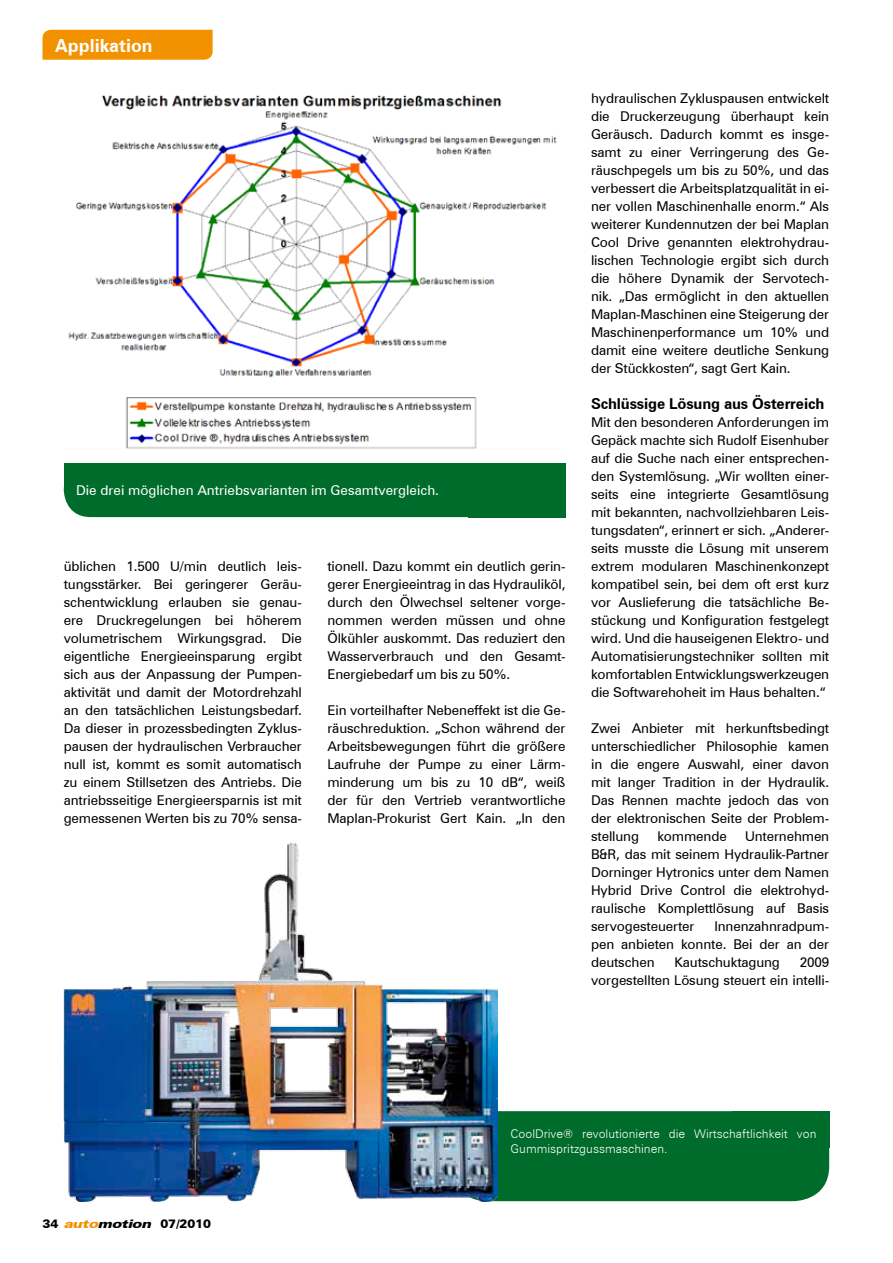
<style>
.page{position:relative;width:893px;height:1263px;background:#fff}
.page>*{position:absolute;margin:0;border:0;box-sizing:border-box;transform-origin:0 0}
.t1{font:700 18px "Zurich BT";color:#fff}
.t2{font:700 15px "Zurich BT";letter-spacing:-.01em;color:#000}
.t3{font:13.5px/18px "Zurich BT";letter-spacing:-.01em;color:#000;text-align:justify}
.t4{font:13.5px "Zurich BT";color:#fff}
.t5{font:300 12px/14.4px "Zurich BT";color:#fff}
.t6{font:900 12px "Zurich BT";color:#000}
.s1{font-style:italic;font-stretch:expanded;color:#f29200}
.s2{font-style:italic;font-stretch:expanded}
</style>
<div class="page">
<div style="left:452px;top:1111px;width:377px;height:90px;background:#006c2b;border-radius:35px"></div>
<div style="left:64px;top:463px;width:502px;height:54px;background:#006c2b;border-radius:27px"></div>
<img style="left:64px;top:842px;width:434px;height:359px">
<div style="left:64px;top:463px;width:502px;height:28px;background:#006c2b"></div>
<div style="left:468px;top:481px;width:98px;height:36px;background:#006c2b"></div>
<div style="left:732px;top:1111px;width:97px;height:36px;background:#006c2b"></div>
<div style="left:43px;top:30px;width:170px;height:30px;background:#f29200"></div>
<img style="left:68px;top:95px;width:489px;height:353px">
<h1 class="t1" style="left:55px;top:34px;width:99px">Applikation</h1>
<p class="t4" style="left:76px;top:482px;width:364px">Die drei möglichen Antriebsvarianten im Gesamtvergleich.</p>
<p class="t3" style="left:64px;top:557px;width:240px">üblichen 1.500 U/min deutlich leis&shy;tungsstärker. Bei geringerer Geräu&shy;schentwicklung erlauben sie genau&shy;ere Druckregelungen bei höherem volumetrischem Wirkungsgrad. Die eigentliche Energieeinsparung ergibt sich aus der Anpassung der Pumpen&shy;aktivität und damit der Motordrehzahl an den tatsächlichen Leistungsbedarf.<br>Da dieser in prozessbedingten Zyklus&shy;pausen der hydraulischen Verbraucher null ist, kommt es somit automatisch zu einem Stillsetzen des Antriebs. Die antriebsseitige Energieersparnis ist mit gemessenen Werten bis zu 70% sensa-</p>
<p class="t3" style="left:327px;top:557px;width:240px">tionell. Dazu kommt ein deutlich gerin&shy;gerer Energieeintrag in das Hydrauliköl, durch den Ölwechsel seltener vorge&shy;nommen werden müssen und ohne Ölkühler auskommt. Das reduziert den Wasserverbrauch und den Gesamt-Energiebedarf um bis zu 50%.</p>
<p class="t3" style="left:327px;top:701px;width:240px">Ein vorteilhafter Nebeneffekt ist die Ge&shy;räuschreduktion. „Schon während der Arbeitsbewegungen führt die größere Laufruhe der Pumpe zu einer Lärm&shy;minderung um bis zu 10 dB“, weiß der für den Vertrieb verantwortliche Maplan-Prokurist Gert Kain. „I n den</p>
<p class="t3" style="left:591px;top:89px;width:240px">hydraulischen Zykluspausen entwickelt die Druckerzeugung überhaupt kein Geräusch. Dadurch kommt es insge&shy;samt zu einer Verringerung des Ge&shy;räuschpegels um bis zu 50%, und das verbessert die Arbeitsplatzqualität in ei&shy;ner vollen Maschinenhalle enorm.“ Als weiterer Kundennutzen der bei Maplan Cool Drive genannten elektrohydrau&shy;lischen Technologie ergibt sich durch die höhere Dynamik der Servotech&shy;nik. „Das ermöglicht in den aktuellen Maplan-Maschinen eine Steigerung der Maschinenperformance um 10% und damit eine weitere deutliche Senkung der Stückkosten“, sagt Gert Kain.</p>
<p class="t2" style="left:591px;top:395px;width:235px">Schlüssige Lösung aus Österreich</p>
<p class="t3" style="left:591px;top:413px;width:240px">Mit den besonderen Anforderungen im Gepäck machte sich Rudolf Eisenhuber auf die Suche nach einer entsprechen&shy;den Systemlösung. „Wir wollten einer&shy;seits eine integrierte Gesamtlösung mit bekannten, nachvollziehbaren Leis&shy;tungsdaten“, erinnert er sich. „Anderer&shy;seits musste die Lösung mit unserem extrem modularen Maschinenkonzept kompatibel sein, bei dem oft erst kurz vor Auslieferung die tatsächliche Be&shy;stückung und Konfiguration festgelegt wird. Und die hauseigenen Elektro- und Automatisierungstechniker sollten mit komfortablen Entwicklungswerkzeugen die Softwarehoheit im Haus behalten.“</p>
<p class="t3" style="left:591px;top:719px;width:240px">Zwei Anbieter mit herkunftsbedingt unterschiedlicher Philosophie kamen in die engere Auswahl, einer davon mit langer Tradition in der Hydraulik.<br>Das Rennen machte jedoch das von der elektronischen Seite der Problem&shy;stellung</p>
<p class="t3" style="left:591px;top:827px;width:240px;text-indent:154px">Unternehmen B&amp;R, das mit seinem Hydraulik-Partner Dorninger Hytronics unter dem Namen Hybrid Drive Control die elektrohyd&shy;raulische Komplettlösung auf Basis servogesteuerter</p>
<p class="t3" style="left:657px;top:827px;width:71px">kommende</p>
<p class="t3" style="left:591px;top:917px;width:240px;text-indent:123px">I nnenzahnradpum&shy;pen anbieten konnte. Bei der an der deutschen</p>
<p class="t3" style="left:674px;top:953px;width:107px">Kautschuktagung</p>
<p class="t3" style="left:591px;top:953px;width:240px;text-align:right">2009<br>vorgestellten Lösung steuert ein intelli-</p>
<p class="t6" style="left:43px;top:1217px;width:170px">3 4 <span class="s1">auto</span><span class="s2">motion</span> 0 7 / 2 0 1 0</p>
<p class="t5" style="left:511px;top:1127px;width:307px">CoolDrive® revolutionierte die Wirtschaftlichkeit von<br>Gummispritzgussmaschinen.</p>
</div>
